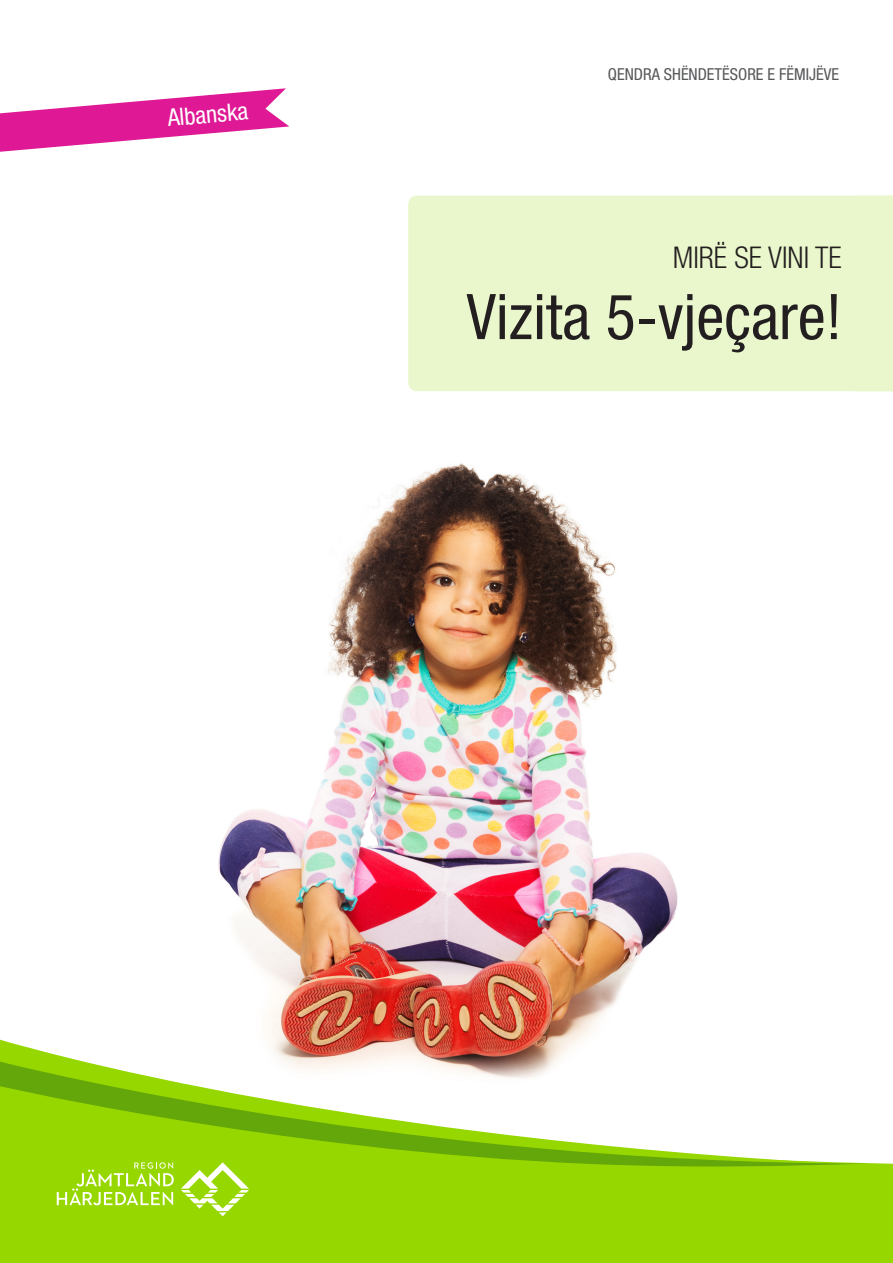
<style>
.page{position:relative;width:893px;height:1263px;background:#fff}
.page>*{position:absolute;margin:0;border:0;box-sizing:border-box;transform-origin:0 0}
.Framsida_Rubrik_2{font:condensed 63px "Helvetica Neue LT Std";color:#231f20}
.Framsida_Rubrik_1{font:300 condensed 30px "Helvetica Neue LT Std";color:#231f20}
.Rubrik_2{font:condensed 24px "Helvetica Neue LT Std";color:#fff}
.Framsida_avsändare_och_språk{font:condensed 16.5px "Helvetica Neue LT Std";color:#57585a}
</style>
<div class="page">
<img style="left:218px;top:126px;width:674px;height:907px">
<div style="left:408px;top:196px;width:485px;height:195px;background:#eaf7cc"></div>
<svg style="left:0;top:88px;width:289px;height:64px"></svg>
<div style="left:0;top:1163px;width:893px;height:100px;background:#97d700"></div>
<img style="left:0;top:1033px;width:589px;height:23px">
<svg style="left:0;top:1056px;width:868px;height:112px"></svg>
<svg style="left:181px;top:1162px;width:68px;height:54px"></svg>
<svg style="left:57px;top:1162px;width:117px;height:43px;background:#addf36"></svg>
<p class="Rubrik_2" style="left:166px;top:104px;width:82px;rotate:-5deg">Albanska</p>
<p class="Framsida_avsändare_och_språk" style="left:608px;top:64px;width:233px">QENDRA SHËNDETËSORE E FËMIJËVE</p>
<p class="Framsida_Rubrik_1" style="left:673px;top:240px;width:171px">MIRË SE VINI TE</p>
<p class="Framsida_Rubrik_2" style="left:467px;top:280px;width:377px">Vizita 5-vjeçare!</p>
</div>
